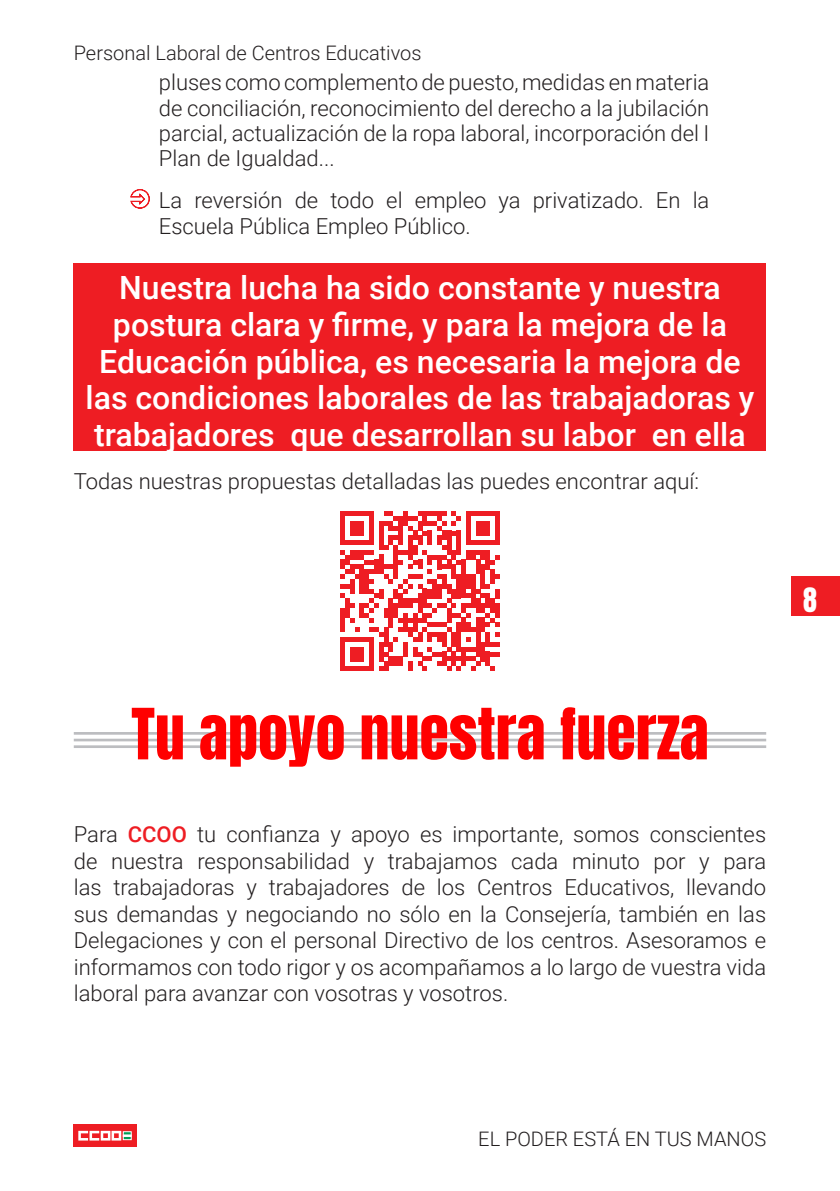
<style>
.page{position:relative;width:840px;height:1191px;background:#fff}
.page>*{position:absolute;margin:0;border:0;box-sizing:border-box;transform-origin:0 0}
.t1{font:60px "Anton";color:#f00}
.t2{font:500 32px/36.8px "Roboto";color:#fff;text-align:center}
.t3{font:28px "Anton";color:#fff}
.Cuerpo_de_texto{font:300 22px/26.4px "Roboto";color:#231f20;text-align:justify}
.t4{font:300 20px "Roboto";color:#231f20}
.s1{font-weight:500;color:#ee1d23}
</style>
<div class="page">
<div style="left:791px;top:575px;width:48px;height:40px;background:#ee1d23"></div>
<div style="left:74px;top:1124px;width:63px;height:23px;background:#ee1d23"></div>
<svg style="left:78px;top:1130px;width:54px;height:10px"></svg>
<div style="left:74px;top:264px;width:691px;height:187px;background:#ee1d23"></div>
<hr style="left:74px;top:732px;width:691px;height:2px;background:#bcbdc0">
<hr style="left:74px;top:738px;width:691px;height:3px;background:#bcbdc0">
<hr style="left:74px;top:745px;width:691px;height:3px;background:#bcbdc0">
<svg style="left:130px;top:189px;width:20px;height:20px"></svg>
<svg style="left:340px;top:511px;width:159px;height:160px"></svg>
<p class="t4" style="left:74px;top:39px;width:349px">Personal Laboral de Centros Educativos</p>
<p class="Cuerpo_de_texto" style="left:159px;top:69px;width:551px;line-height:25.2px">pluses como complemento de puesto, medidas en materia de conciliación, reconocimiento del derecho a la jubilación parcial, actualización de la ropa laboral, incorporación del I Plan de Igualdad...</p>
<p class="Cuerpo_de_texto" style="left:159px;top:187px;width:551px;line-height:25.2px">La reversión de todo el empleo ya privatizado. En la<br>Escuela Pública Empleo Público.</p>
<p class="t2" style="left:85px;top:268px;width:670px">Nuestra lucha ha sido constante y nuestra postura clara y firme, y para la mejora de la Educación pública, es necesaria la mejora de las condiciones laborales de las trabajadoras y trabajadores que desarrollan su labor en ella</p>
<p class="Cuerpo_de_texto" style="left:74px;top:467px;width:626px">Todas nuestras propuestas detalladas las puedes encontrar aquí:</p>
<p class="t1" style="left:131px;top:703px;width:578px">Tu apoyo nuestra fuerza</p>
<p class="Cuerpo_de_texto" style="left:74px;top:820px;width:693px">Para <span class="s1">CCOO</span> tu confianza y apoyo es importante, somos conscientes de nuestra responsabilidad y trabajamos cada minuto por y para las trabajadoras y trabajadores de los Centros Educativos, llevando sus demandas y negociando no sólo en la Consejería, también en las Delegaciones y con el personal Directivo de los centros. Asesoramos e informamos con todo rigor y os acompañamos a lo largo de vuestra vida laboral para avanzar con vosotras y vosotros.</p>
<p class="t3" style="left:802px;top:586px;width:15px">8</p>
<p class="t4" style="left:478px;top:1124px;width:289px">EL PODER ESTÁ EN TUS MANOS</p>
</div>
